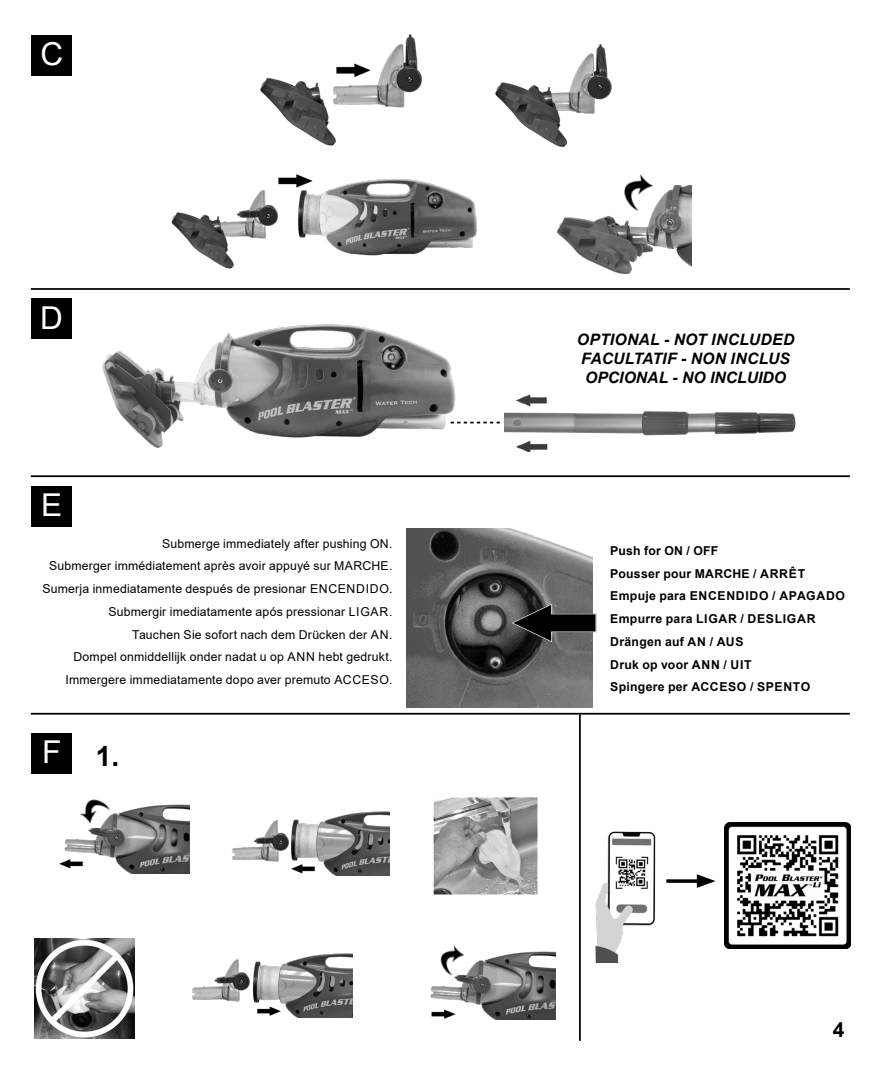
<style>
.page{position:relative;width:882px;height:1071px;background:#fff}
.page>*{position:absolute;margin:0;border:0;box-sizing:border-box;transform-origin:0 0}
.t1{font:31.5px "Arial";color:#fff}
.t2{font:700 28px "Arial";color:#000}
.t3{font:700 21px "Arial";color:#000}
.t4{font:italic 700 15.75px "Arial";letter-spacing:.005em;color:#000}
.t5{font:12.25px "Arial";letter-spacing:.015em;color:#000}
.t6{font:700 12.25px "Arial";letter-spacing:.025em;color:#000}
.t7{font:700 12.25px "Arial";letter-spacing:.05em;color:#000}
</style>
<div class="page">
<div style="left:32px;top:35px;width:40px;height:40px;background:#000"></div>
<img style="left:260px;top:77px;width:76px;height:69px">
<img style="left:324px;top:34px;width:98px;height:79px">
<img style="left:310px;top:54px;width:84px;height:41px">
<img style="left:579px;top:44px;width:33px;height:70px">
<img style="left:495px;top:67px;width:95px;height:80px">
<img style="left:250px;top:204px;width:29px;height:35px">
<img style="left:171px;top:208px;width:79px;height:61px">
<img style="left:556px;top:186px;width:135px;height:87px">
<img style="left:252px;top:177px;width:38px;height:29px">
<img style="left:595px;top:174px;width:86px;height:52px">
<img style="left:290px;top:174px;width:19px;height:64px">
<img style="left:309px;top:178px;width:169px;height:78px">
<div style="left:32px;top:486px;width:40px;height:41px;background:#000"></div>
<div style="left:31px;top:299px;width:41px;height:40px;background:#000"></div>
<hr style="left:31px;top:475px;width:819px;height:2px;background:#000">
<hr style="left:31px;top:713px;width:819px;height:2px;background:#000">
<hr style="left:579px;top:715px;width:2px;height:326px;background:#000">
<img style="left:102px;top:324px;width:365px;height:124px">
<img style="left:406px;top:528px;width:186px;height:180px">
<img style="left:512px;top:603px;width:84px;height:39px">
<hr style="left:31px;top:288px;width:819px;height:2px;background:#000">
<img style="left:505px;top:395px;width:291px;height:57px">
<svg style="left:451px;top:422px;width:49px;height:1px"></svg>
<img style="left:87px;top:799px;width:17px;height:4px">
<img style="left:297px;top:867px;width:15px;height:7px">
<img style="left:297px;top:819px;width:15px;height:48px">
<img style="left:60px;top:803px;width:129px;height:70px">
<img style="left:312px;top:811px;width:78px;height:65px">
<img style="left:231px;top:819px;width:66px;height:53px">
<img style="left:258px;top:961px;width:16px;height:32px">
<img style="left:274px;top:953px;width:78px;height:65px">
<img style="left:192px;top:959px;width:66px;height:43px">
<img style="left:430px;top:950px;width:126px;height:70px">
<img style="left:239px;top:993px;width:57px;height:25px">
<img style="left:430px;top:997px;width:41px;height:23px">
<img style="left:433px;top:797px;width:105px;height:98px">
<img style="left:34px;top:939px;width:100px;height:99px">
<div style="left:32px;top:733px;width:40px;height:41px;background:#000"></div>
<img style="left:724px;top:822px;width:127px;height:126px">
<img style="left:595px;top:831px;width:61px;height:132px">
<svg style="left:666px;top:879px;width:31px;height:4px"></svg>
<svg style="left:697px;top:874px;width:19px;height:14px"></svg>
<p class="t1" style="left:40px;top:32px;width:24px">C</p>
<p class="t1" style="left:40px;top:296px;width:24px">D</p>
<p class="t1" style="left:41px;top:484px;width:23px">E</p>
<p class="t5" style="left:162px;top:535px;width:232px">Submerge immediately after pushing ON.</p>
<p class="t5" style="left:49px;top:558px;width:345px">Submerger immédiatement après avoir appuyé sur MARCHE.</p>
<p class="t5" style="left:42px;top:580px;width:351px">Sumerja inmediatamente después de presionar ENCENDIDO.</p>
<p class="t5" style="left:108px;top:603px;width:286px">Submergir imediatamente após pressionar LIGAR.</p>
<p class="t5" style="left:132px;top:626px;width:262px">Tauchen Sie sofort nach dem Drücken der AN.</p>
<p class="t5" style="left:73px;top:649px;width:320px">Dompel onmiddellijk onder nadat u op ANN hebt gedrukt.</p>
<p class="t5" style="left:65px;top:671px;width:328px">Immergere immediatamente dopo aver premuto ACCESO.</p>
<p class="t1" style="left:42px;top:731px;width:21px">F</p>
<p class="t2" style="left:96px;top:736px;width:25px">1.</p>
<p class="t4" style="left:577px;top:329px;width:219px">OPTIONAL - NOT INCLUDED</p>
<p class="t4" style="left:581px;top:348px;width:210px">FACULTATIF - NON INCLUS</p>
<p class="t4" style="left:585px;top:367px;width:202px">OPCIONAL - NO INCLUIDO</p>
<p class="t6" style="left:610px;top:542px;width:109px">Push for ON / OFF</p>
<p class="t6" style="left:610px;top:565px;width:196px">Pousser pour MARCHE / ARRÊT</p>
<p class="t7" style="left:610px;top:588px;width:236px">Empuje para ENCENDIDO / APAGADO</p>
<p class="t7" style="left:610px;top:610px;width:207px">Empurre para LIGAR / DESLIGAR</p>
<p class="t6" style="left:610px;top:633px;width:135px">Drängen auf AN / AUS</p>
<p class="t6" style="left:610px;top:656px;width:143px">Druk op voor ANN / UIT</p>
<p class="t6" style="left:610px;top:679px;width:202px">Spingere per ACCESO / SPENTO</p>
<h3 class="t3" style="left:833px;top:1015px;width:13px">4</h3>
</div>
